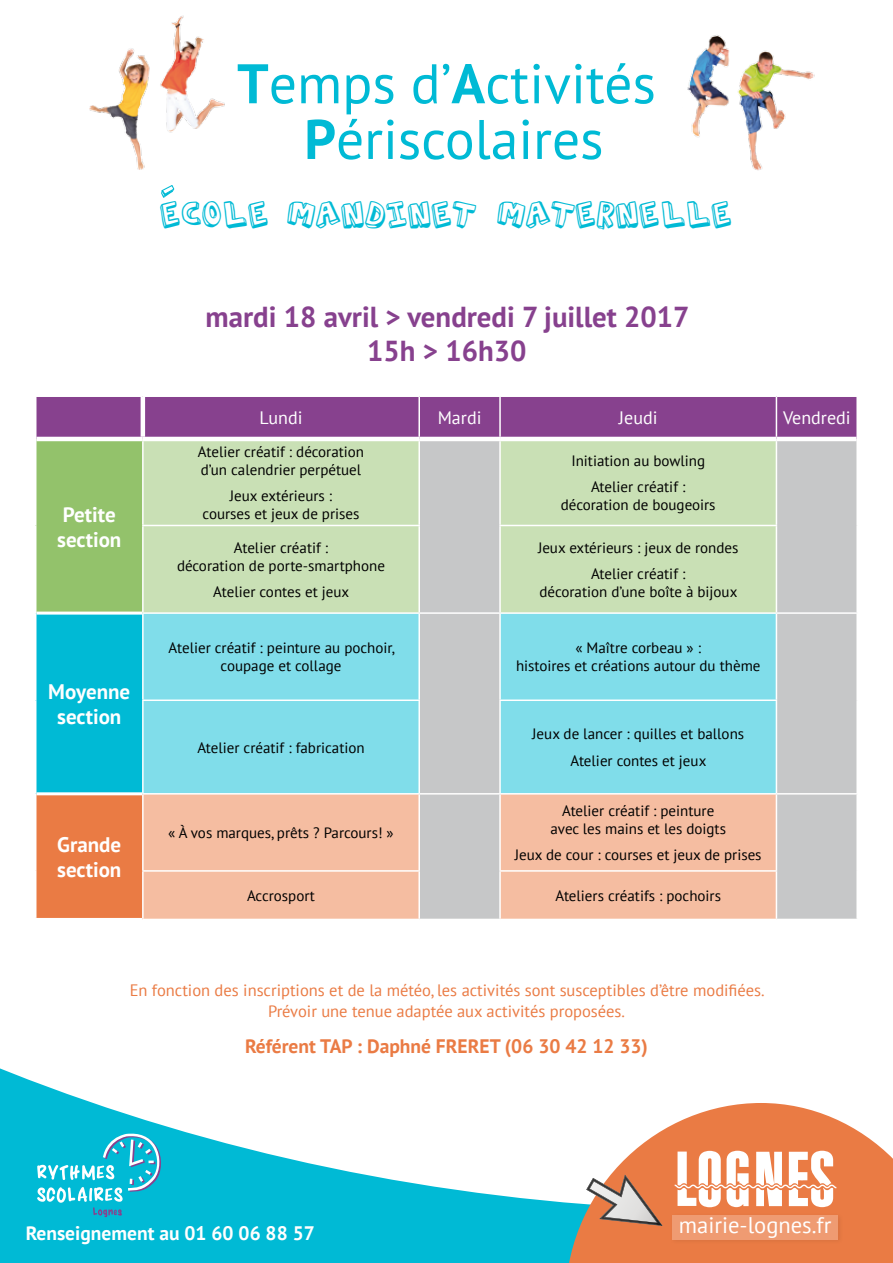
<style>
.page{position:relative;width:893px;height:1263px;background:#fff}
.page>*{position:absolute;margin:0;border:0;box-sizing:border-box;transform-origin:0 0}
.t1{font:55.65px/55.7px "PT Sans";color:#00bad5;text-align:center}
.t2{font:35.85px "Action Jackson";color:#00bad5}
.t3{font:700 28.8px/34.7px "PT Sans";color:#87418e;text-align:center}
.t4{font:22.5px "PT Sans";color:#fff}
.t5{font:700 21px/25.2px "PT Sans";color:#fff}
.t6{font:700 19.5px "PT Sans";color:#ea7b44}
.t7{font:700 19.5px "PT Sans";color:#fff}
.t8{font:18px "PT Sans";color:#fff}
.t9{font:16.5px/21px "PT Sans";color:#ea7b44;text-align:center}
.t10{font:15px/18px "PT Sans";color:#000;text-align:center}
.s1{font-weight:700}
</style>
<div class="page">
<svg style="left:0;top:1068px;width:561px;height:195px;fill:#00bad5"></svg>
<svg style="left:161px;top:185px;width:14px;height:13px"></svg>
<svg style="left:37px;top:1133px;width:124px;height:84px;background:#2cbfd8"></svg>
<div style="left:36px;top:397px;width:820px;height:40px;background:#87418e"></div>
<div style="left:36px;top:439px;width:107px;height:174px;background:#93c26b"></div>
<div style="left:144px;top:441px;width:274px;height:171px;background:#c9e0b5"></div>
<svg style="left:420px;top:441px;width:436px;height:478px;background:#c7d3bf"></svg>
<div style="left:36px;top:613px;width:107px;height:181px;background:#00bad5"></div>
<svg style="left:144px;top:614px;width:632px;height:179px;background:#88dae5"></svg>
<div style="left:36px;top:794px;width:107px;height:125px;background:#ea7b44"></div>
<svg style="left:144px;top:794px;width:632px;height:125px;background:#efbea6"></svg>
<hr style="left:418px;top:397px;width:2px;height:40px;background:#fff">
<hr style="left:499px;top:397px;width:2px;height:40px;background:#fff">
<hr style="left:776px;top:397px;width:1px;height:40px;background:#fff">
<hr style="left:142px;top:870px;width:278px;height:2px;background:#fff">
<hr style="left:499px;top:870px;width:278px;height:2px;background:#fff">
<hr style="left:142px;top:525px;width:278px;height:1px;background:#fff">
<hr style="left:499px;top:525px;width:278px;height:1px;background:#fff">
<hr style="left:142px;top:612px;width:277px;height:2px;background:#fff">
<hr style="left:500px;top:612px;width:276px;height:2px;background:#fff">
<hr style="left:36px;top:612px;width:106px;height:3px;background:#fff">
<hr style="left:35px;top:918px;width:107px;height:3px;background:#fff">
<hr style="left:36px;top:437px;width:107px;height:4px;background:#fff">
<hr style="left:141px;top:397px;width:4px;height:40px;background:#fff">
<hr style="left:142px;top:699px;width:278px;height:2px;background:#fff">
<hr style="left:499px;top:699px;width:278px;height:2px;background:#fff">
<hr style="left:142px;top:793px;width:277px;height:1px;background:#fff">
<hr style="left:500px;top:793px;width:276px;height:1px;background:#fff">
<hr style="left:36px;top:792px;width:106px;height:3px;background:#fff">
<hr style="left:776px;top:441px;width:1px;height:84px;background:#fff">
<hr style="left:776px;top:526px;width:1px;height:86px;background:#fff">
<hr style="left:418px;top:614px;width:2px;height:85px;background:#fff">
<hr style="left:776px;top:614px;width:1px;height:85px;background:#fff">
<hr style="left:418px;top:701px;width:2px;height:92px;background:#fff">
<hr style="left:776px;top:701px;width:1px;height:92px;background:#fff">
<hr style="left:418px;top:794px;width:2px;height:76px;background:#fff">
<hr style="left:776px;top:794px;width:1px;height:76px;background:#fff">
<hr style="left:418px;top:872px;width:2px;height:47px;background:#fff">
<hr style="left:776px;top:872px;width:1px;height:47px;background:#fff">
<hr style="left:142px;top:441px;width:2px;height:84px;background:#fff">
<hr style="left:499px;top:441px;width:2px;height:84px;background:#fff">
<hr style="left:142px;top:526px;width:2px;height:86px;background:#fff">
<hr style="left:499px;top:526px;width:2px;height:86px;background:#fff">
<hr style="left:142px;top:614px;width:2px;height:85px;background:#fff">
<hr style="left:499px;top:614px;width:2px;height:85px;background:#fff">
<hr style="left:142px;top:701px;width:2px;height:92px;background:#fff">
<hr style="left:499px;top:701px;width:2px;height:92px;background:#fff">
<hr style="left:142px;top:794px;width:2px;height:76px;background:#fff">
<hr style="left:499px;top:794px;width:2px;height:76px;background:#fff">
<hr style="left:142px;top:872px;width:2px;height:47px;background:#fff">
<hr style="left:499px;top:872px;width:2px;height:47px;background:#fff">
<hr style="left:419px;top:612px;width:81px;height:2px;background:#fff">
<hr style="left:776px;top:612px;width:82px;height:2px;background:#fff">
<hr style="left:419px;top:793px;width:81px;height:1px;background:#fff">
<hr style="left:776px;top:793px;width:82px;height:1px;background:#fff">
<svg style="left:561px;top:1103px;width:332px;height:160px;fill:#ea7b44"></svg>
<svg style="left:675px;top:1151px;width:161px;height:56px"></svg>
<div style="left:670px;top:1212px;width:174px;height:33px;background:#000;opacity:.3"></div>
<div style="left:673px;top:1215px;width:165px;height:24px;background:#ef9b72"></div>
<svg style="left:586px;top:1174px;width:77px;height:52px;background:#cd997e"></svg>
<img style="left:89px;top:16px;width:136px;height:154px">
<img style="left:687px;top:35px;width:128px;height:136px">
<h1 class="t1" style="left:237px;top:55px;width:420px"><span class="s1">T</span>emps d’<span class="s1">A</span>ctivités<br><span class="s1">P</span>ériscolaires</h1>
<h2 class="t2" style="left:160px;top:199px;width:574px">ECOLE MANDINET MATERNELLE</h2>
<h3 class="t3" style="left:206px;top:299px;width:485px">mardi 18 avril &gt; vendredi 7 juillet 2017<br>15h &gt; 16h30</h3>
<h3 class="t5" style="left:57px;top:501px;width:66px">Petite section</h3>
<h3 class="t5" style="left:48px;top:678px;width:83px;text-align:center">Moyenne section</h3>
<h3 class="t5" style="left:57px;top:831px;width:66px">Grande section</h3>
<p class="t8" style="left:260px;top:406px;width:45px">Lundi</p>
<p class="t8" style="left:438px;top:406px;width:45px">Mardi</p>
<p class="t8" style="left:619px;top:406px;width:40px">Jeudi</p>
<p class="t8" style="left:783px;top:406px;width:69px">Vendredi</p>
<p class="t10" style="left:198px;top:442px;width:168px;text-align:left">Atelier créatif : décoration d’un calendrier perpétuel</p>
<p class="t10" style="left:203px;top:487px;width:158px">Jeux extérieurs :<br>courses et jeux de prises</p>
<p class="t10" style="left:177px;top:538px;width:209px">Atelier créatif :<br>décoration de porte-smartphone</p>
<p class="t10" style="left:213px;top:582px;width:137px">Atelier contes et jeux</p>
<p class="t10" style="left:571px;top:447px;width:135px;line-height:26.5px">Initiation au bowling<br>Atelier créatif :</p>
<p class="t10" style="left:561px;top:496px;width:156px">décoration de bougeoirs</p>
<p class="t10" style="left:538px;top:534px;width:202px;line-height:26.5px">Jeux extérieurs : jeux de rondes<br>Atelier créatif :</p>
<p class="t10" style="left:539px;top:582px;width:199px">décoration d’une boîte à bijoux</p>
<p class="t10" style="left:169px;top:639px;width:228px">Atelier créatif : peinture au pochoir, coupage et collage</p>
<p class="t10" style="left:516px;top:639px;width:246px">« Maître corbeau » :<br>histoires et créations autour du thème</p>
<p class="t10" style="left:197px;top:738px;width:169px">Atelier créatif : fabrication</p>
<p class="t10" style="left:168px;top:823px;width:227px">« À vos marques, prêts ? Parcours! »</p>
<p class="t10" style="left:532px;top:720px;width:213px;line-height:26.5px">Jeux de lancer : quilles et ballons<br>Atelier contes et jeux</p>
<p class="t10" style="left:550px;top:801px;width:177px">Atelier créatif : peinture avec les mains et les doigts</p>
<p class="t10" style="left:515px;top:846px;width:248px">Jeux de cour : courses et jeux de prises</p>
<p class="t10" style="left:247px;top:886px;width:70px">Accrosport</p>
<p class="t10" style="left:555px;top:886px;width:167px">Ateliers créatifs : pochoirs</p>
<p class="t9" style="left:130px;top:980px;width:636px">En fonction des inscriptions et de la météo, les activités sont susceptibles d’être modifiées.<br>Prévoir une tenue adaptée aux activités proposées.</p>
<h3 class="t6" style="left:245px;top:1034px;width:404px">Référent TAP : Daphné FRERET (06 30 42 12 33)</h3>
<h3 class="t7" style="left:26px;top:1220px;width:291px">Renseignement au 01 60 06 88 57</h3>
<h3 class="t4" style="left:679px;top:1211px;width:154px">mairie-lognes.fr</h3>
</div>
